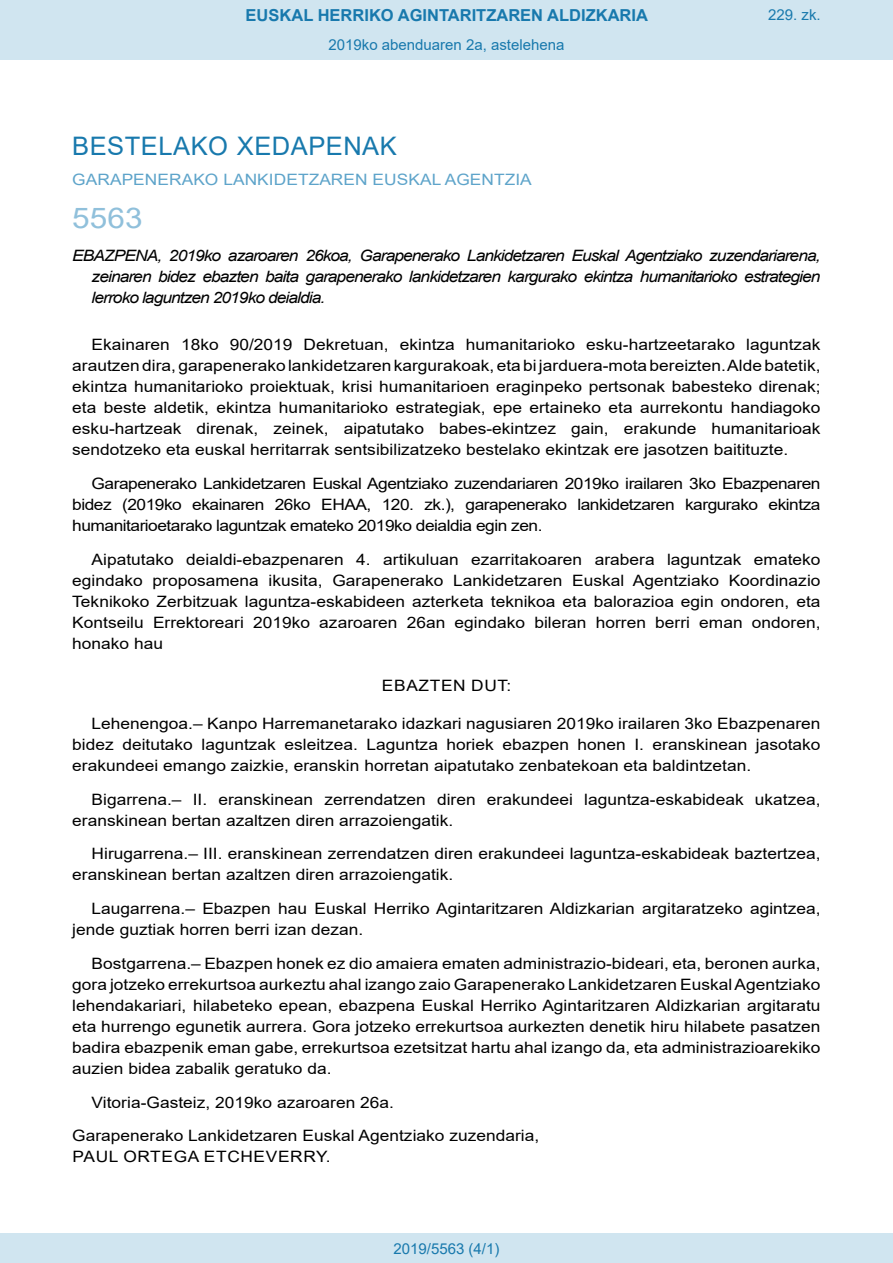
<style>
.page{position:relative;width:893px;height:1263px;background:#fff}
.page>*{position:absolute;margin:0;border:0;box-sizing:border-box;transform-origin:0 0}
.BOPVOrden{font:28.5px "Arial";color:#90c0db;scale:1.11 1}
.BOPVSeccion{font:25.5px "Arial";letter-spacing:.02em;color:#1879ad}
.t1{font:700 16.5px "Arial";color:#1879ad}
.BOPVDetalle{font:15.6px/21px "Arial";color:#000;text-align:justify;scale:1.11 1}
.BOPVTitulo{font:italic 15.6px/21px "Arial";letter-spacing:-.055em;color:#000;text-align:justify;scale:1.11 1}
.BOPVFirmaPuesto{font:15.6px "Arial";color:#000;scale:1.11 1}
.BOPVOrganismo{font:15.6px "Arial";letter-spacing:.005em;color:#5ea4ca;scale:1.11 1}
.BOPVFirmaLugFec{font:15.6px "Arial";color:#000;scale:1.11 1}
.BOPVFirmaNombre{font:15.6px "Arial";letter-spacing:.035em;color:#000;scale:1.11 1}
.BOPVClave{font:15.6px "Arial";letter-spacing:.035em;color:#000;scale:1.11 1}
.Paginacion_Centro{font:15px "Arial";color:#1879ad}
</style>
<div class="page">
<div style="left:0;top:0;width:893px;height:60px;background:#d0e5f0"></div>
<div style="left:0;top:1233px;width:893px;height:30px;background:#d0e5f0"></div>
<p class="t1" style="left:246px;top:3px;width:404px">EUSKAL HERRIKO AGINTARITZAREN ALDIZKARIA</p>
<p class="Paginacion_Centro" style="left:328px;top:35px;width:237px">2019ko abenduaren 2a, astelehena</p>
<p class="Paginacion_Centro" style="left:768px;top:5px;width:54px">229. zk.</p>
<p class="BOPVSeccion" style="left:72px;top:128px;width:326px">BESTELAKO XEDAPENAK</p>
<p class="BOPVOrganismo" style="left:72px;top:169px;width:415px">GARAPENERAKO LANKIDETZAREN EUSKAL AGENTZIA</p>
<p class="BOPVOrden" style="left:72px;top:198px;width:65px">5563</p>
<p class="BOPVTitulo" style="left:92px;top:246px;width:658px;text-indent:-19px">EBAZPENA, 2019ko azaroaren 26koa, Garapenerako Lankidetzaren Euskal Agentziako zuzendariarena, zeinaren bidez ebazten baita garapenerako lankidetzaren kargurako ekintza humanitarioko estrategien lerroko laguntzen 2019ko deialdia.</p>
<p class="BOPVDetalle" style="left:72px;top:334px;width:676px;text-indent:19px">Ekainaren 18ko 90/2019 Dekretuan, ekintza humanitarioko esku-hartzeetarako laguntzak arautzen dira, garapenerako lankidetzaren kargurakoak, eta bi jarduera-mota bereizten. Alde batetik, ekintza humanitarioko proiektuak, krisi humanitarioen eraginpeko pertsonak babesteko direnak; eta beste aldetik, ekintza humanitarioko estrategiak, epe ertaineko eta aurrekontu handiagoko esku-hartzeak direnak, zeinek, aipatutako babes-ekintzez gain, erakunde humanitarioak sendotzeko eta euskal herritarrak sentsibilizatzeko bestelako ekintzak ere jasotzen baitituzte.</p>
<p class="BOPVDetalle" style="left:72px;top:473px;width:676px;text-indent:19px">Garapenerako Lankidetzaren Euskal Agentziako zuzendariaren 2019ko irailaren 3ko Ebazpenaren bidez (2019ko ekainaren 26ko EHAA, 120. zk.), garapenerako lankidetzaren kargurako ekintza humanitarioetarako laguntzak emateko 2019ko deialdia egin zen.</p>
<p class="BOPVDetalle" style="left:72px;top:548px;width:676px;text-indent:19px">Aipatutako deialdi-ebazpenaren 4. artikuluan ezarritakoaren arabera laguntzak emateko egindako proposamena ikusita, Garapenerako Lankidetzaren Euskal Agentziako Koordinazio Teknikoko Zerbitzuak laguntza-eskabideen azterketa teknikoa eta balorazioa egin ondoren, eta Kontseilu Errektoreari 2019ko azaroaren 26an egindako bileran horren berri eman ondoren, honako hau</p>
<p class="BOPVClave" style="left:382px;top:675px;width:118px">EBAZTEN DUT:</p>
<p class="BOPVDetalle" style="left:72px;top:713px;width:676px;text-indent:19px">Lehenengoa.– Kanpo Harremanetarako idazkari nagusiaren 2019ko irailaren 3ko Ebazpenaren bidez deitutako laguntzak esleitzea. Laguntza horiek ebazpen honen I. eranskinean jasotako erakundeei emango zaizkie, eranskin horretan aipatutako zenbatekoan eta baldintzetan.</p>
<p class="BOPVDetalle" style="left:72px;top:788px;width:676px;text-indent:19px">Bigarrena.– II. eranskinean zerrendatzen diren erakundeei laguntza-eskabideak ukatzea, eranskinean bertan azaltzen diren arrazoiengatik.</p>
<p class="BOPVDetalle" style="left:72px;top:843px;width:676px;text-indent:19px">Hirugarrena.– III. eranskinean zerrendatzen diren erakundeei laguntza-eskabideak baztertzea, eranskinean bertan azaltzen diren arrazoiengatik.</p>
<p class="BOPVDetalle" style="left:72px;top:898px;width:676px;text-indent:19px">Laugarrena.– Ebazpen hau Euskal Herriko Agintaritzaren Aldizkarian argitaratzeko agintzea, jende guztiak horren berri izan dezan.</p>
<p class="BOPVDetalle" style="left:72px;top:953px;width:676px;text-indent:19px">Bostgarrena.– Ebazpen honek ez dio amaiera ematen administrazio-bideari, eta, beronen aurka, gora jotzeko errekurtsoa aurkeztu ahal izango zaio Garapenerako Lankidetzaren Euskal Agentziako lehendakariari, hilabeteko epean, ebazpena Euskal Herriko Agintaritzaren Aldizkarian argitaratu eta hurrengo egunetik aurrera. Gora jotzeko errekurtsoa aurkezten denetik hiru hilabete pasatzen badira ebazpenik eman gabe, errekurtsoa ezetsitzat hartu ahal izango da, eta administrazioarekiko auzien bidea zabalik geratuko da.</p>
<p class="BOPVFirmaLugFec" style="left:92px;top:1091px;width:274px">Vitoria-Gasteiz, 2019ko azaroaren 26a.</p>
<p class="BOPVFirmaPuesto" style="left:72px;top:1125px;width:422px">Garapenerako Lankidetzaren Euskal Agentziako zuzendaria,</p>
<p class="BOPVFirmaNombre" style="left:73px;top:1146px;width:234px">PAUL ORTEGA ETCHEVERRY.</p>
<p class="Paginacion_Centro" style="left:393px;top:1238px;width:107px">2019/5563 (4/1)</p>
</div>
